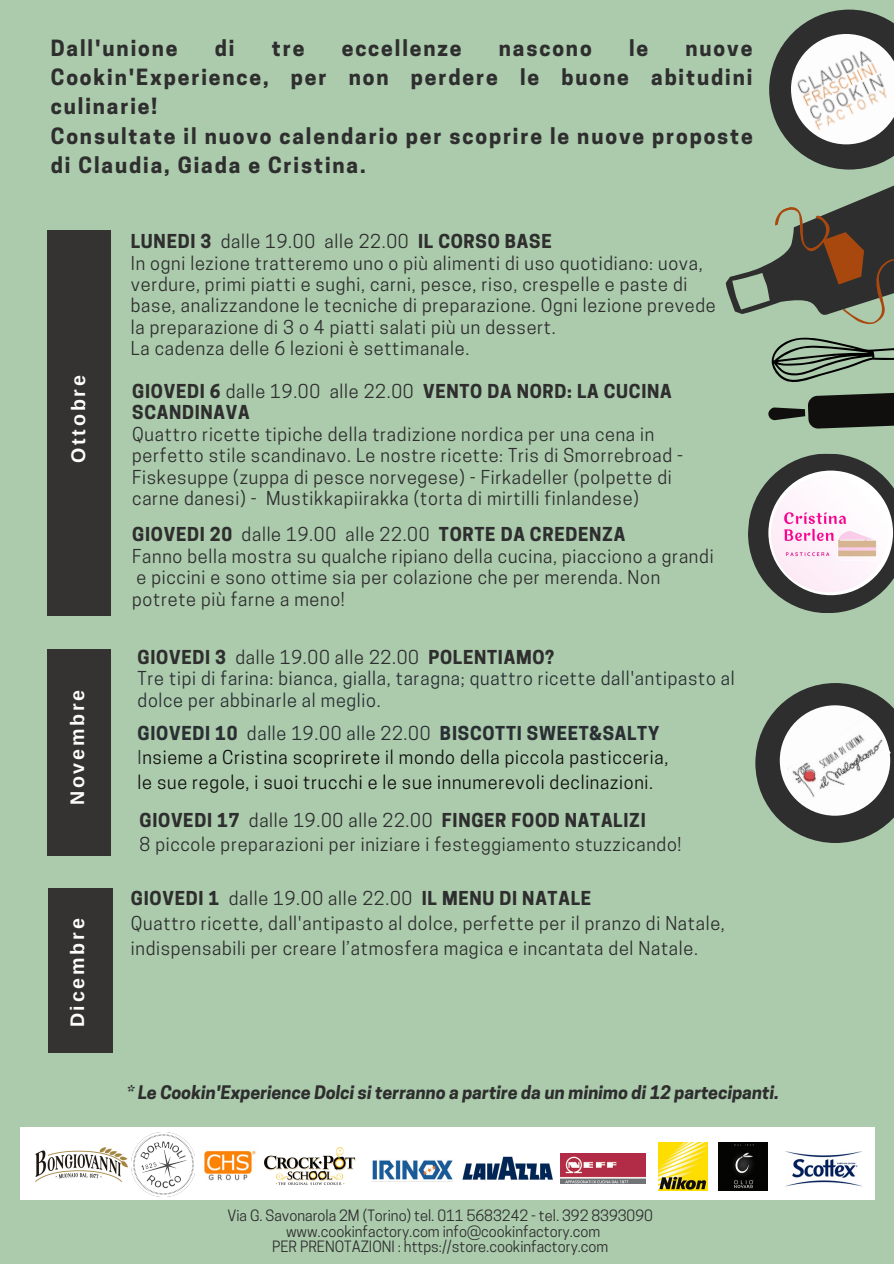
<style>
.page{position:relative;width:894px;height:1264px;background:#fff}
.page>*{position:absolute;margin:0;border:0;box-sizing:border-box;transform-origin:0 0}
.t1{font:700 21px/29.2px "Cooper Hewitt";letter-spacing:.09em;color:#2e2e2e}
.t2{font:700 19.65px "Arimo";letter-spacing:.14em;color:#fefdfd}
.t3{font:18px/21.5px "Cooper Hewitt";letter-spacing:.04em;color:#2e2e2e}
.t4{font:18px/24.8px "Cooper Hewitt";letter-spacing:.04em;color:#100f0d}
.t5{font:18px/21.5px "Cooper Hewitt";letter-spacing:.04em;color:#292f33}
.t6{font:700 18px/21.5px "Cooper Hewitt";letter-spacing:.04em;color:#2e2e2e}
.t7{font:italic 700 17.55px "Cooper Hewitt";color:#2e2e2e}
.t8{font:14.7px/15.5px "Cooper Hewitt";color:#2e2e2e;text-align:center}
.s1{font-weight:700}
.s2{font-weight:400}
.s3{font-weight:700;color:#2e2e2e}
.s4{color:#2e2e2e}
.s5{font-weight:700;color:#292f33}
.s6{color:#292f33}
</style>
<div class="page">
<div style="left:0;top:0;width:893px;height:1263px;background:#accbad"></div>
<div style="left:20px;top:1126px;width:854px;height:73px;background:#fff"></div>
<img style="left:132px;top:1132px;width:63px;height:64px">
<img style="left:372px;top:1160px;width:81px;height:20px">
<img style="left:462px;top:1156px;width:91px;height:24px">
<img style="left:560px;top:1153px;width:85px;height:30px">
<img style="left:785px;top:1151px;width:78px;height:36px">
<img style="left:658px;top:1142px;width:49px;height:48px">
<img style="left:35px;top:1147px;width:93px;height:35px">
<img style="left:264px;top:1147px;width:92px;height:38px">
<img style="left:718px;top:1142px;width:49px;height:48px">
<img style="left:204px;top:1150px;width:52px;height:31px">
<svg style="left:725px;top:10px;width:168px;height:603px"></svg>
<svg style="left:755px;top:683px;width:138px;height:160px"></svg>
<div style="left:779px;top:705px;width:110px;height:110px;background:#fefdfd;border-radius:50%"></div>
<img style="left:778px;top:23px;width:115px;height:132px">
<img style="left:787px;top:715px;width:103px;height:91px">
<div style="left:48px;top:230px;width:63px;height:385px;background:#343331"></div>
<div style="left:48px;top:649px;width:63px;height:206px;background:#343331"></div>
<div style="left:48px;top:888px;width:64px;height:164px;background:#343331"></div>
<p class="t1" style="left:51px;top:36px;width:128px">Dall'unione</p>
<p class="t1" style="left:215px;top:36px;width:21px">di</p>
<p class="t1" style="left:272px;top:36px;width:34px">tre</p>
<p class="t1" style="left:341px;top:36px;width:121px">eccellenze</p>
<p class="t1" style="left:498px;top:36px;width:94px">nascono</p>
<p class="t1" style="left:628px;top:36px;width:21px">le</p>
<p class="t1" style="left:51px;top:36px;width:703px;text-indent:634px">nuove Cookin'Experience, per non perdere le buone abitudini culinarie!<br>Consultate il nuovo calendario per scoprire le nuove proposte di Claudia, Giada e Cristina.</p>
<p class="t2" style="left:67px;top:463px;width:89px;rotate:-90deg">Ottobre</p>
<p class="t2" style="left:66px;top:805px;width:117px;rotate:-90deg">Novembre</p>
<p class="t2" style="left:66px;top:1027px;width:111px;rotate:-90deg">Dicembre</p>
<p class="t3" style="left:131px;top:233px;width:586px"><span class="s1">LUNEDI 3</span> dalle 19.00 alle 22.00 <span class="s1">IL CORSO BASE<br></span>In ogni lezione tratteremo uno o più alimenti di uso quotidiano: uova, verdure, primi piatti e sughi, carni, pesce, riso, crespelle e paste di base, analizzandone le tecniche di preparazione. Ogni lezione prevede la preparazione di 3 o 4 piatti salati più un dessert.<br>La cadenza delle 6 lezioni è settimanale.</p>
<p class="t6" style="left:132px;top:382px;width:541px">GIOVEDI 6 <span class="s2">dalle 19.00 alle 22.00</span> VENTO DA NORD: LA CUCINA<br>SCANDINAVA</p>
<p class="t3" style="left:132px;top:425px;width:552px">Quattro ricette tipiche della tradizione nordica per una cena in perfetto stile scandinavo. Le nostre ricette: Tris di Smorrebroad - Fiskesuppe (zuppa di pesce norvegese) - Firkadeller (polpette di carne danesi) - Mustikkapiirakka (torta di mirtilli finlandese)</p>
<p class="t3" style="left:132px;top:526px;width:582px"><span class="s1">GIOVEDI 20</span> dalle 19.00 alle 22.00 <span class="s1">TORTE DA CREDENZA<br></span>Fanno bella mostra su qualche ripiano della cucina, piacciono a grandi e piccini e sono ottime sia per colazione che per merenda. Non potrete più farne a meno!</p>
<p class="t5" style="left:137px;top:648px;width:598px"><span class="s3">GIOVEDI 3</span> <span class="s4">dalle 19.00 alle 22.00</span> <span class="s3">POLENTIAMO?<br></span>Tre tipi di farina: bianca, gialla, taragna; quattro ricette dall'antipasto al dolce per abbinarle al meglio.</p>
<p class="t4" style="left:137px;top:722px;width:532px"><span class="s5">GIOVEDI 10</span> <span class="s6">dalle 19.00 alle 22.00</span> <span class="s5">BISCOTTI SWEET&amp;SALTY<br></span><span class="s6">I</span>nsieme a Cristina scoprirete il mondo della piccola pasticceria, le sue regole, i suoi trucchi e le sue innumerevoli declinazioni.</p>
<p class="t3" style="left:139px;top:809px;width:543px;line-height:24.8px"><span class="s1">GIOVEDI 17</span> dalle 19.00 alle 22.00 <span class="s1">FINGER FOOD NATALIZI<br></span>8 piccole preparazioni per iniziare i festeggiamento stuzzicando!</p>
<p class="t3" style="left:131px;top:888px;width:595px;line-height:24.8px"><span class="s1">GIOVEDI 1</span> dalle 19.00 alle 22.00 <span class="s1">IL MENU DI NATALE<br></span>Quattro ricette, dall'antipasto al dolce, perfette per il pranzo di Natale, indispensabili per creare l’atmosfera magica e incantata del Natale.</p>
<p class="t7" style="left:127px;top:1085px;width:653px">* Le Cookin'Experience Dolci si terranno a partire da un minimo di 12 partecipanti.</p>
<p class="t8" style="left:227px;top:1209px;width:427px">Via G. Savonarola 2M (Torino) tel. 011 5683242 - tel. 392 8393090 www.cookinfactory.com info@cookinfactory.com<br>PER PRENOTAZIONI : https://store.cookinfactory.com</p>
</div>
